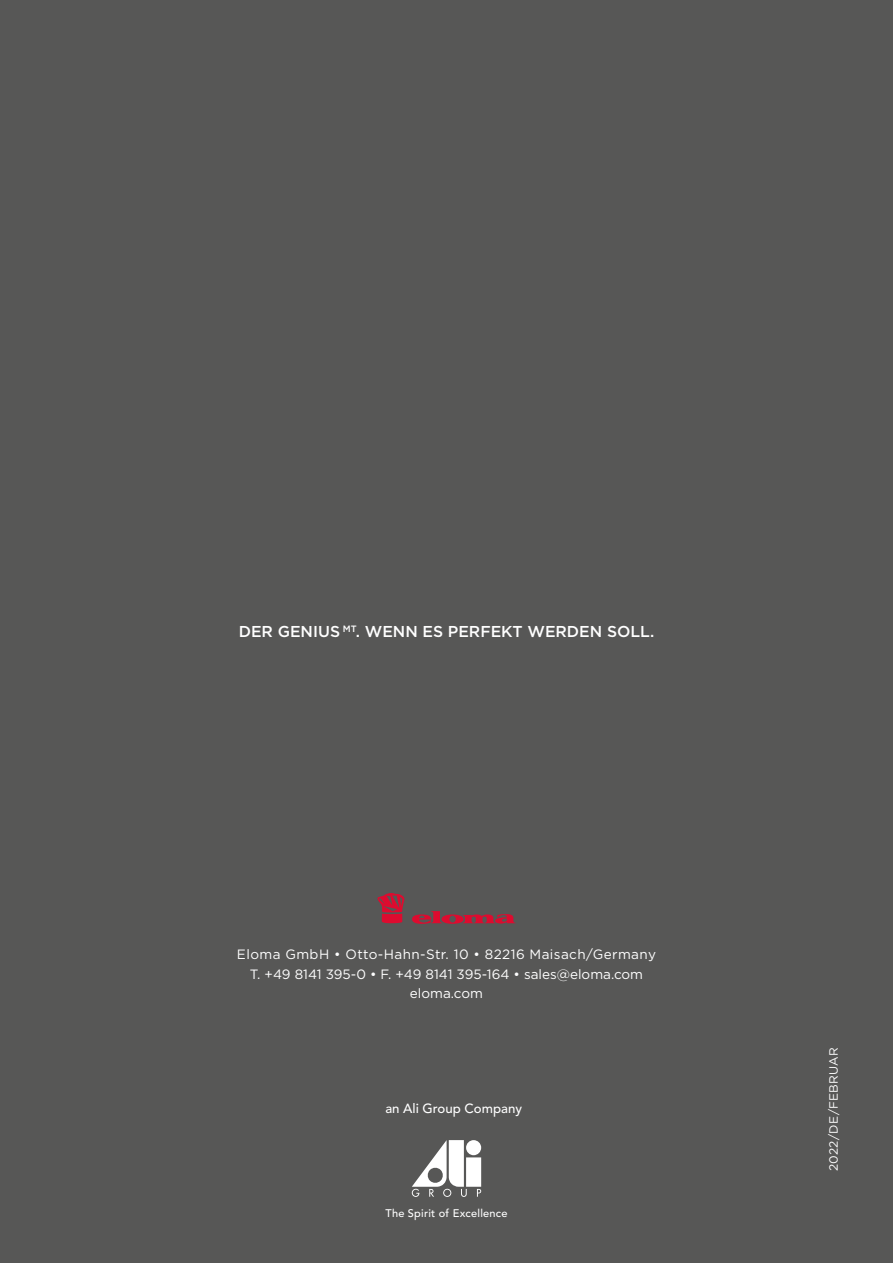
<style>
.page{position:relative;width:893px;height:1263px;background:#575756}
.page>*{position:absolute;margin:0;border:0;box-sizing:border-box;transform-origin:0 0}
.t1{font:500 15.75px "Gotham";color:#fff}
.Absatzformat_1{font:13.5px "Gotham";letter-spacing:.015em;color:#fff}
.t2{font:500 13.2px "Avenir LT Std";color:#fff}
.Absatzformat_1-2{font:12px "Gotham";letter-spacing:.02em;color:#fff}
.t3{font:500 10.95px "Avenir LT Std";letter-spacing:.02em;color:#fff}
</style>
<div class="page">
<svg style="left:412px;top:911px;width:103px;height:13px"></svg>
<svg style="left:377px;top:893px;width:27px;height:30px"></svg>
<div style="left:466px;top:1140px;width:15px;height:15px;background:#fff;border-radius:50%"></div>
<div style="left:466px;top:1157px;width:15px;height:30px;background:#fff"></div>
<svg style="left:412px;top:1140px;width:55px;height:57px"></svg>
<svg style="left:477px;top:1189px;width:4px;height:8px"></svg>
<p class="t1" style="left:239px;top:621px;width:417px">DER GENIUS <sup>MT</sup>. WENN ES PERFEKT WERDEN SOLL.</p>
<p class="Absatzformat_1" style="left:237px;top:946px;width:421px">Eloma GmbH • Otto-Hahn-Str. 10 • 82216 Maisach/Germany</p>
<p class="Absatzformat_1" style="left:250px;top:965px;width:395px">T. +49 8141 395-0 • F. +49 8141 395-164 • sales@eloma.com</p>
<p class="Absatzformat_1" style="left:410px;top:985px;width:75px">eloma.com</p>
<p class="t2" style="left:385px;top:1101px;width:138px">an Ali Group Company</p>
<p class="t3" style="left:385px;top:1206px;width:123px">The Spirit of Excellence</p>
<p class="Absatzformat_1-2" style="left:826px;top:1171px;width:125px;rotate:-90deg">2022/DE/FEBRUAR</p>
</div>
